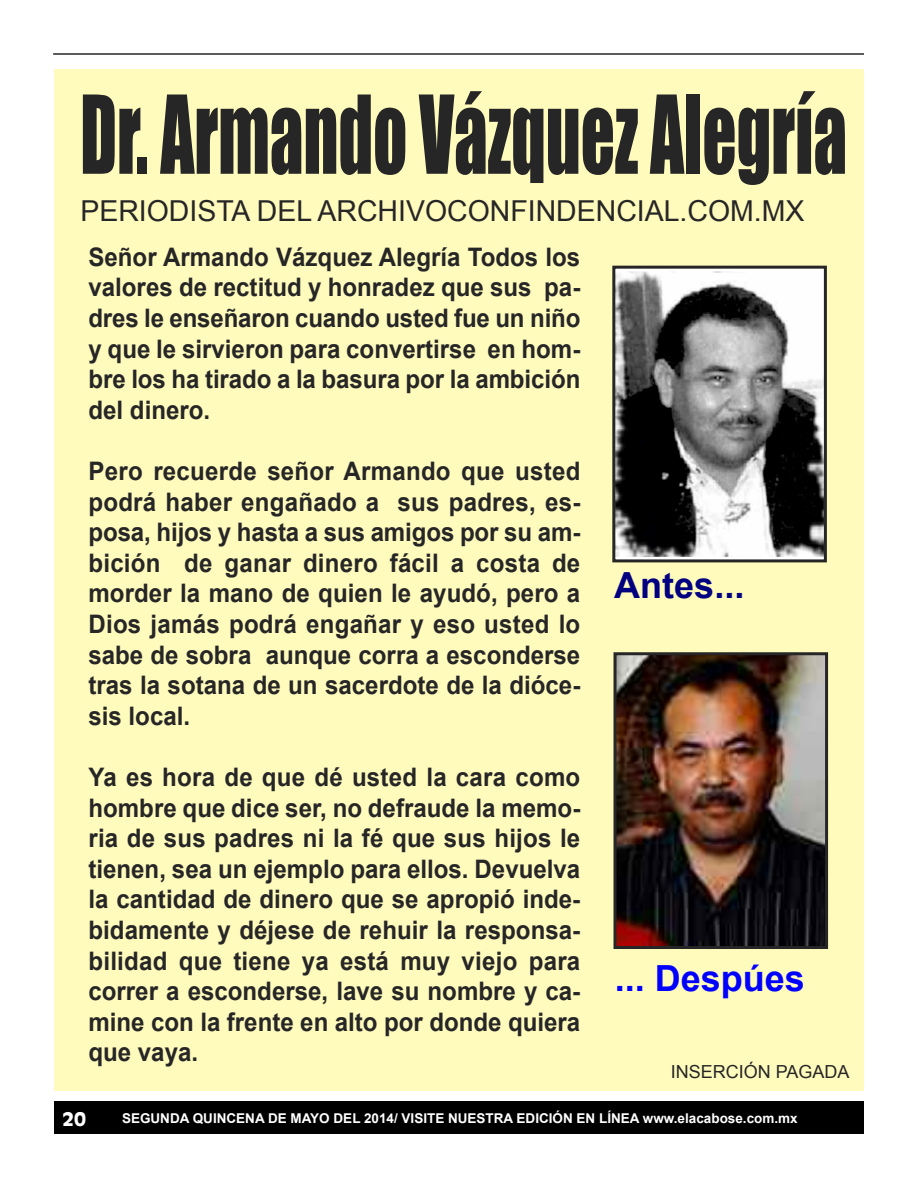
<style>
.page{position:relative;width:918px;height:1188px;background:#fff}
.page>*{position:absolute;margin:0;border:0;box-sizing:border-box;transform-origin:0 0}
.t1{font:100.35px "Impact";color:#272627;scale:.67 1}
.t2{font:700 36px "Arial";color:#00f}
.t3{font:700 36px "Arial";color:#000080}
.t4{font:28.8px "Arial";color:#272627}
.t5{font:700 25.5px/30.6px "Arial";color:#272627;text-align:justify;scale:.94 1}
.t6{font:18px "Arial";color:#272627}
.t7{font:700 18px "Antique Olive";color:#fff}
.t8{font:700 13.5px "Arial";color:#fff}
</style>
<div class="page">
<div style="left:54px;top:1102px;width:810px;height:32px;background:#000"></div>
<hr style="left:53px;top:53px;width:811px;height:2px;background:#272627">
<div style="left:54px;top:69px;width:810px;height:1022px;background:#fffbbc"></div>
<img style="left:618px;top:656px;width:206px;height:289px">
<div style="left:614px;top:652px;width:214px;height:297px;border:3px solid #272627"></div>
<img style="left:616px;top:271px;width:207px;height:286px">
<div style="left:612px;top:266px;width:215px;height:296px;border:3px solid #272627"></div>
<h1 class="t1" style="left:80px;top:73px;width:1146px">Dr. Armando Vázquez Alegría</h1>
<p class="t4" style="left:80px;top:195px;width:726px">PERIODISTA DEL ARCHIVOCONFINDENCIAL.COM.MX</p>
<p class="t5" style="left:88px;top:242px;width:525px">Señor Armando Vázquez Alegría Todos los valores de rectitud y honradez que sus pa&shy;dres le enseñaron cuando usted fue un niño y que le sirvieron para convertirse en hom&shy;bre los ha tirado a la basura por la ambición del dinero.</p>
<p class="t5" style="left:88px;top:456px;width:525px">Pero recuerde señor Armando que usted podrá haber engañado a sus padres, es&shy;posa, hijos y hasta a sus amigos por su am&shy;bición de ganar dinero fácil a costa de morder la mano de quien le ayudó, pero a Dios jamás podrá engañar y eso usted lo sabe de sobra aunque corra a esconderse tras la sotana de un sacerdote de la dióce&shy;sis local.</p>
<p class="t5" style="left:88px;top:762px;width:525px">Ya es hora de que dé usted la cara como hombre que dice ser, no defraude la memo&shy;ria de sus padres ni la fé que sus hijos le tienen, sea un ejemplo para ellos. Devuelva la cantidad de dinero que se apropió inde&shy;bidamente y déjese de rehuir la responsa&shy;bilidad que tiene ya está muy viejo para correr a esconderse, lave su nombre y ca&shy;mine con la frente en alto por donde quiera que vaya.</p>
<h2 class="t3" style="left:614px;top:565px;width:132px">Antes...</h2>
<h2 class="t2" style="left:615px;top:959px;width:192px">... Despúes</h2>
<p class="t6" style="left:671px;top:1062px;width:180px">INSERCIÓN PAGADA</p>
<p class="t7" style="left:62px;top:1107px;width:25px">20</p>
<p class="t8" style="left:122px;top:1111px;width:677px">SEGUNDA QUINCENA DE MAYO DEL 2014/ VISITE NUESTRA EDICIÓN EN LÍNEA www.elacabose.com.mx</p>
</div>
